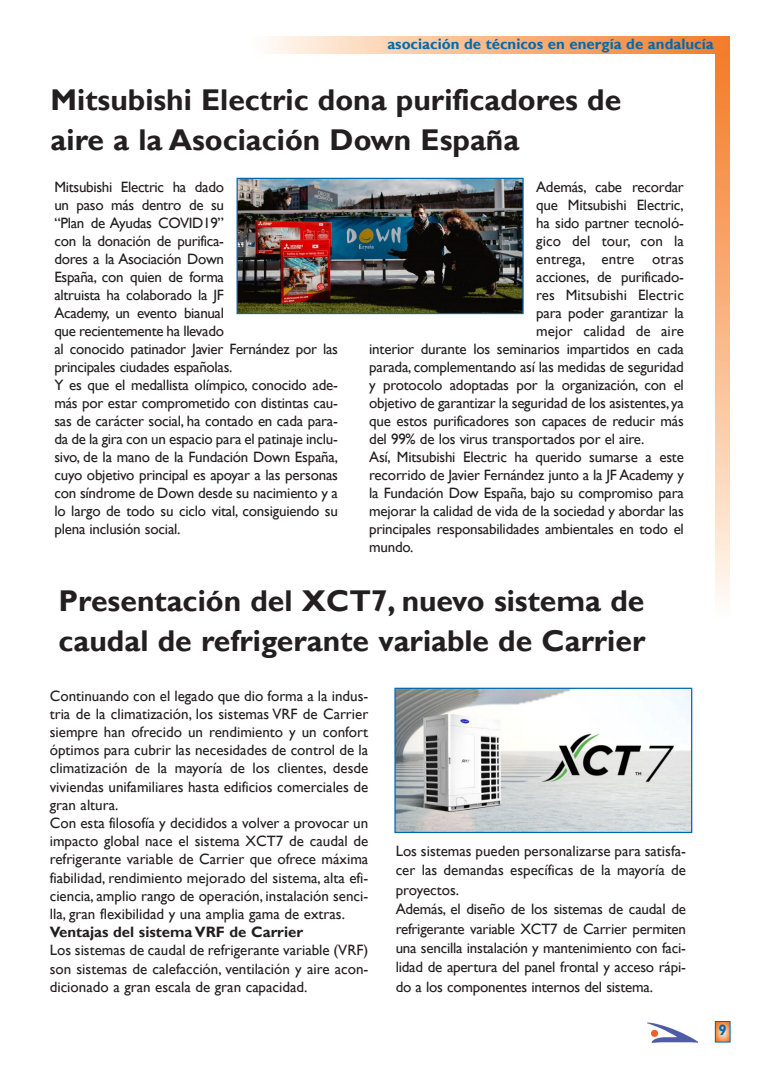
<style>
.page{position:relative;width:771px;height:1077px;background:#fff}
.page>*{position:absolute;margin:0;border:0;box-sizing:border-box;transform-origin:0 0}
.t1{font:700 30px/40px "Gill Sans";color:#231f20}
.t2{font:15px/18px "Gill Sans";letter-spacing:-.015em;color:#231f20}
.t3{font:15px "Gill Sans";letter-spacing:.005em;color:#231f20}
.t4{font:700 15px "Gill Sans";color:#006aad}
.t5{font:700 15px "Gill Sans";color:#231f20}
</style>
<div class="page">
<svg style="left:716px;top:1023px;width:11px;height:17px"></svg>
<div style="left:714px;top:1021px;width:15px;height:21px;border:1px solid #006aad"></div>
<img style="left:647px;top:1022px;width:50px;height:21px">
<svg style="left:714px;top:53px;width:14px;height:549px;background:#fabc90"></svg>
<div style="left:250px;top:37px;width:478px;height:16px;background:linear-gradient(to right,#fffbf4,#f47a25)"></div>
<img style="left:238px;top:180px;width:283px;height:132px">
<div style="left:236px;top:178px;width:287px;height:136px;border:1px solid #006aad"></div>
<img style="left:396px;top:689px;width:293px;height:142px">
<div style="left:394px;top:687px;width:297px;height:146px;border:1px solid #006aad"></div>
<p class="t4" style="left:387px;top:35px;width:328px">asociación de técnicos en energía de andalucía</p>
<h1 class="t1" style="left:51px;top:79px;width:572px">Mitsubishi Electric dona purificadores de aire a la Asociación Down España</h1>
<p class="t2" style="left:54px;top:177px;width:285px">Mitsubishi Electric ha dado<br>un paso más dentro de su<br>“Plan de Ayudas COVID19”<br>con la donación de purifica-<br>dores a la Asociación Down<br>España, con quien de forma<br>altruista ha colaborado la JF<br>Academy, un evento bianual<br>que recientemente ha llevado<br>al conocido patinador Javier Fernández por las principales ciudades españolas.<br>Y es que el medallista olímpico, conocido ade&shy;más por estar comprometido con distintas cau&shy;sas de carácter social, ha contado en cada para&shy;da de la gira con un espacio para el patinaje inclu&shy;sivo, de la mano de la Fundación Down España, cuyo objetivo principal es apoyar a las personas con síndrome de Down desde su nacimiento y a lo largo de todo su ciclo vital, consiguiendo su plena inclusión social.</p>
<p class="t2" style="left:536px;top:177px;width:149px">Además, cabe recordar</p>
<p class="t2" style="left:536px;top:195px;width:149px">que Mitsubishi Electric,</p>
<p class="t2" style="left:536px;top:213px;width:149px">ha sido partner tecnoló-</p>
<p class="t3" style="left:536px;top:232px;width:149px">gico del tour, con la</p>
<p class="t3" style="left:536px;top:250px;width:149px">entrega, entre otras</p>
<p class="t2" style="left:536px;top:267px;width:149px">acciones, de purificado-</p>
<p class="t3" style="left:536px;top:286px;width:149px">res Mitsubishi Electric</p>
<p class="t2" style="left:536px;top:303px;width:149px">para poder garantizar la</p>
<p class="t3" style="left:536px;top:322px;width:149px">mejor calidad de aire</p>
<p class="t2" style="left:369px;top:339px;width:316px">interior durante los seminarios impartidos en cada</p>
<p class="t2" style="left:369px;top:357px;width:316px">parada, complementando así las medidas de seguridad</p>
<p class="t2" style="left:369px;top:375px;width:316px">y protocolo adoptadas por la organización, con el</p>
<p class="t2" style="left:369px;top:393px;width:316px">objetivo de garantizar la seguridad de los asistentes, ya</p>
<p class="t2" style="left:369px;top:411px;width:316px">que estos purificadores son capaces de reducir más</p>
<p class="t2" style="left:369px;top:429px;width:276px">del 99% de los virus transportados por el aire.</p>
<p class="t2" style="left:369px;top:447px;width:316px">Así, Mitsubishi Electric ha querido sumarse a este</p>
<p class="t2" style="left:369px;top:465px;width:316px">recorrido de Javier Fernández junto a la JF Academy y</p>
<p class="t2" style="left:369px;top:483px;width:316px">la Fundación Dow España, bajo su compromiso para</p>
<p class="t2" style="left:369px;top:501px;width:316px">mejorar la calidad de vida de la sociedad y abordar las</p>
<p class="t2" style="left:369px;top:519px;width:316px">principales responsabilidades ambientales en todo el</p>
<p class="t2" style="left:369px;top:537px;width:46px">mundo.</p>
<h1 class="t1" style="left:58px;top:580px;width:588px">Presentación del XCT7, nuevo sistema de caudal de refrigerante variable de Carrier</h1>
<p class="t2" style="left:50px;top:686px;width:320px">Continuando con el legado que dio forma a la indus&shy;tria de la climatización, los sistemas VRF de Carrier siempre han ofrecido un rendimiento y un confort óptimos para cubrir las necesidades de control de la climatización de la mayoría de los clientes, desde viviendas unifamiliares hasta edificios comerciales de gran altura.<br>Con esta filosofía y decididos a volver a provocar un impacto global nace el sistema XCT7 de caudal de refrigerante variable de Carrier que ofrece máxima fiabilidad, rendimiento mejorado del sistema, alta efi&shy;ciencia, amplio rango de operación, instalación senci&shy;lla, gran flexibilidad y una amplia gama de extras.</p>
<p class="t5" style="left:50px;top:923px;width:255px">Ventajas del sistema VRF de Carrier</p>
<p class="t2" style="left:50px;top:941px;width:320px;text-align:justify">Los sistemas de caudal de refrigerante variable (VRF) son sistemas de calefacción, ventilación y aire acon&shy;dicionado a gran escala de gran capacidad.</p>
<p class="t2" style="left:395px;top:841px;width:292px;line-height:19.4px">Los sistemas pueden personalizarse para satisfa&shy;cer las demandas específicas de la mayoría de proyectos.<br>Además, el diseño de los sistemas de caudal de refrigerante variable XCT7 de Carrier permiten una sencilla instalación y mantenimiento con faci&shy;lidad de apertura del panel frontal y acceso rápi&shy;do a los componentes internos del sistema.</p>
<p class="t4" style="left:718px;top:1021px;width:10px">9</p>
</div>
